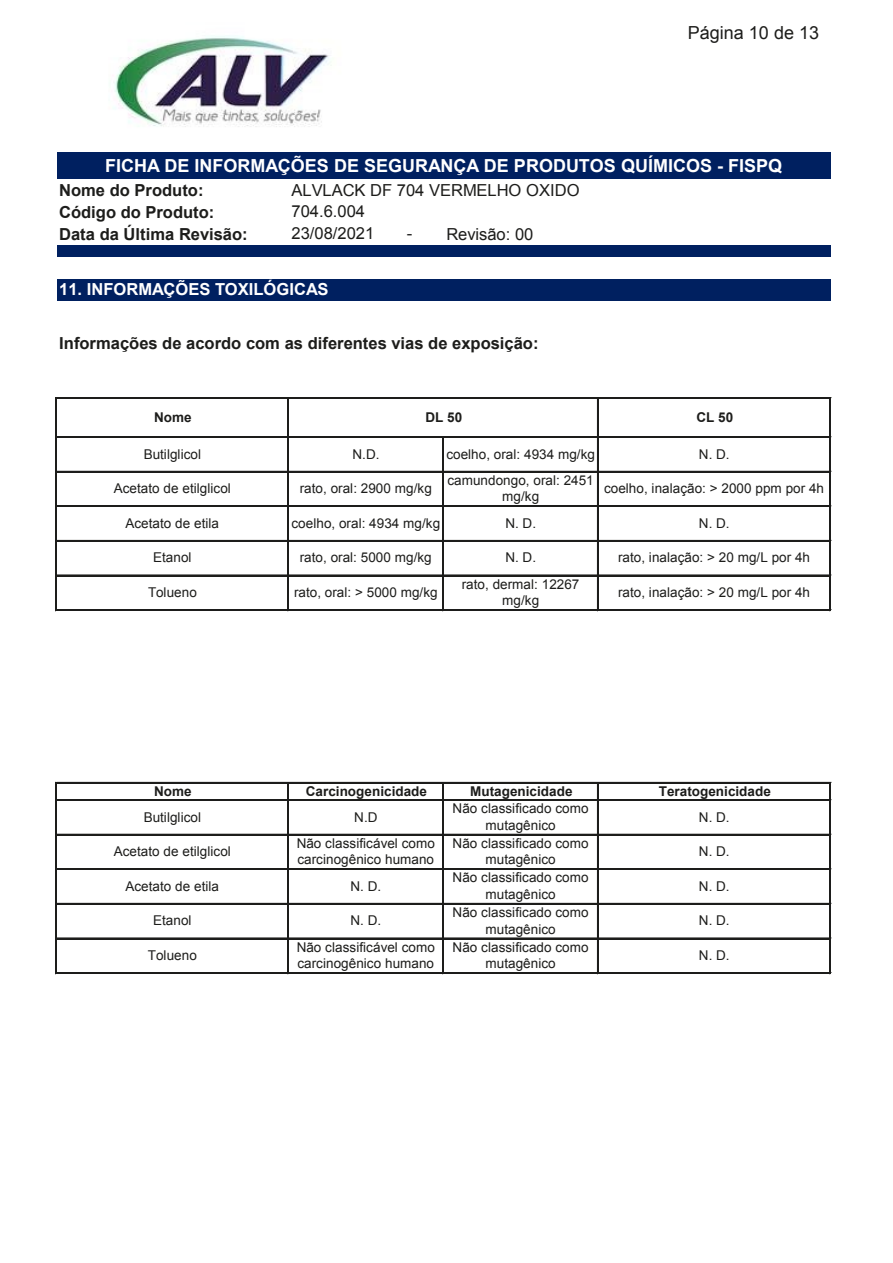
<style>
.page{position:relative;width:893px;height:1263px;background:#fff}
.page>*{position:absolute;margin:0;border:0;box-sizing:border-box;transform-origin:0 0}
.t1{font:700 18px "Arial";color:#fff}
.t2{font:18px "Arial";color:#1d1d1b}
.t3{font:700 16.5px "Arial";color:#1d1d1b}
.t4{font:16.5px "Arial";color:#1d1d1b}
.t5{font:700 16.5px "Arial";color:#fff}
.t6{font:13.5px/16.5px "Arial";letter-spacing:.005em;color:#1d1d1b;text-align:center}
.t7{font:700 13.5px "Arial";color:#1d1d1b}
</style>
<div class="page">
<div style="left:57px;top:153px;width:774px;height:27px;background:#002060"></div>
<div style="left:57px;top:245px;width:774px;height:12px;background:#002060"></div>
<div style="left:57px;top:279px;width:774px;height:23px;background:#002060"></div>
<div style="left:57px;top:301px;width:774px;height:919px;background:#fff"></div>
<hr style="left:55px;top:397px;width:2px;height:214px;background:#1d1d1b">
<hr style="left:288px;top:399px;width:1px;height:212px;background:#1d1d1b">
<hr style="left:442px;top:438px;width:1px;height:173px;background:#1d1d1b">
<hr style="left:443px;top:438px;width:1px;height:173px;background:#1d1d1b">
<hr style="left:597px;top:399px;width:2px;height:212px;background:#1d1d1b">
<hr style="left:829px;top:399px;width:1px;height:212px;background:#1d1d1b">
<hr style="left:830px;top:399px;width:1px;height:212px;background:#1d1d1b">
<hr style="left:55px;top:782px;width:2px;height:192px;background:#1d1d1b">
<hr style="left:288px;top:784px;width:1px;height:190px;background:#1d1d1b">
<hr style="left:597px;top:784px;width:2px;height:190px;background:#1d1d1b">
<hr style="left:829px;top:784px;width:1px;height:190px;background:#1d1d1b">
<hr style="left:830px;top:784px;width:1px;height:190px;background:#1d1d1b">
<hr style="left:442px;top:784px;width:1px;height:190px;background:#1d1d1b">
<hr style="left:443px;top:784px;width:1px;height:190px;background:#1d1d1b">
<hr style="left:57px;top:397px;width:774px;height:2px;background:#1d1d1b">
<hr style="left:57px;top:436px;width:774px;height:1px;background:#1d1d1b">
<hr style="left:57px;top:437px;width:774px;height:1px;background:#1d1d1b">
<hr style="left:57px;top:471px;width:774px;height:2px;background:#1d1d1b">
<hr style="left:57px;top:506px;width:774px;height:1px;background:#1d1d1b">
<hr style="left:57px;top:540px;width:774px;height:2px;background:#1d1d1b">
<hr style="left:57px;top:575px;width:774px;height:1px;background:#1d1d1b">
<hr style="left:57px;top:609px;width:774px;height:2px;background:#1d1d1b">
<hr style="left:57px;top:782px;width:774px;height:2px;background:#1d1d1b">
<hr style="left:57px;top:799px;width:774px;height:2px;background:#1d1d1b">
<hr style="left:57px;top:834px;width:774px;height:1px;background:#1d1d1b">
<hr style="left:57px;top:868px;width:774px;height:1px;background:#1d1d1b">
<hr style="left:57px;top:869px;width:774px;height:1px;background:#1d1d1b">
<hr style="left:57px;top:903px;width:774px;height:2px;background:#1d1d1b">
<hr style="left:57px;top:938px;width:774px;height:1px;background:#1d1d1b">
<hr style="left:57px;top:972px;width:774px;height:2px;background:#1d1d1b">
<img style="left:113px;top:36px;width:219px;height:91px">
<h1 class="t2" style="left:688px;top:20px;width:133px">Página 10 de 13</h1>
<h1 class="t1" style="left:105px;top:154px;width:679px">FICHA DE INFORMAÇÕES DE SEGURANÇA DE PRODUTOS QUÍMICOS - FISPQ</h1>
<p class="t3" style="left:59px;top:179px;width:146px">Nome do Produto:</p>
<p class="t4" style="left:291px;top:179px;width:290px">ALVLACK DF 704 VERMELHO OXIDO</p>
<p class="t3" style="left:59px;top:201px;width:157px">Código do Produto:</p>
<p class="t4" style="left:291px;top:201px;width:75px">704.6.004</p>
<p class="t3" style="left:59px;top:223px;width:190px">Data da Última Revisão:</p>
<p class="t4" style="left:291px;top:223px;width:84px">23/08/2021</p>
<p class="t4" style="left:407px;top:223px;width:7px">-</p>
<p class="t4" style="left:446px;top:223px;width:89px">Revisão: 00</p>
<p class="t5" style="left:59px;top:279px;width:271px">11. INFORMAÇÕES TOXILÓGICAS</p>
<p class="t3" style="left:59px;top:332px;width:481px">Informações de acordo com as diferentes vias de exposição:</p>
<p class="t7" style="left:154px;top:408px;width:39px">Nome</p>
<p class="t7" style="left:425px;top:408px;width:38px">DL 50</p>
<p class="t7" style="left:696px;top:408px;width:38px">CL 50</p>
<p class="t6" style="left:353px;top:446px;width:28px">N.D.</p>
<p class="t6" style="left:446px;top:446px;width:150px">coelho, oral: 4934 mg/kg</p>
<p class="t6" style="left:699px;top:446px;width:32px">N. D.</p>
<p class="t6" style="left:144px;top:446px;width:59px">Butilglicol</p>
<p class="t6" style="left:114px;top:480px;width:119px">Acetato de etilglicol</p>
<p class="t6" style="left:300px;top:480px;width:134px">rato, oral: 2900 mg/kg</p>
<p class="t6" style="left:447px;top:472px;width:148px">camundongo, oral: 2451 mg/kg</p>
<p class="t6" style="left:604px;top:480px;width:222px">coelho, inalação: &gt; 2000 ppm por 4h</p>
<p class="t6" style="left:291px;top:515px;width:150px">coelho, oral: 4934 mg/kg</p>
<p class="t6" style="left:505px;top:515px;width:32px">N. D.</p>
<p class="t6" style="left:699px;top:515px;width:32px">N. D.</p>
<p class="t6" style="left:300px;top:549px;width:134px">rato, oral: 5000 mg/kg</p>
<p class="t6" style="left:505px;top:549px;width:32px">N. D.</p>
<p class="t6" style="left:618px;top:549px;width:194px">rato, inalação: &gt; 20 mg/L por 4h</p>
<p class="t6" style="left:294px;top:584px;width:145px">rato, oral: &gt; 5000 mg/kg</p>
<p class="t6" style="left:462px;top:576px;width:119px">rato, dermal: 12267 mg/kg</p>
<p class="t6" style="left:618px;top:584px;width:194px">rato, inalação: &gt; 20 mg/L por 4h</p>
<p class="t6" style="left:125px;top:515px;width:95px">Acetato de etila</p>
<p class="t6" style="left:153px;top:549px;width:40px">Etanol</p>
<p class="t6" style="left:148px;top:584px;width:50px">Tolueno</p>
<p class="t7" style="left:154px;top:782px;width:39px">Nome</p>
<p class="t7" style="left:306px;top:782px;width:123px">Carcinogenicidade</p>
<p class="t7" style="left:470px;top:782px;width:104px">Mutagenicidade</p>
<p class="t7" style="left:659px;top:782px;width:114px">Teratogenicidade</p>
<p class="t6" style="left:144px;top:809px;width:59px">Butilglicol</p>
<p class="t6" style="left:354px;top:809px;width:25px">N.D</p>
<p class="t6" style="left:453px;top:800px;width:138px">Não classificado como mutagênico</p>
<p class="t6" style="left:699px;top:809px;width:32px">N. D.</p>
<p class="t6" style="left:114px;top:843px;width:119px">Acetato de etilglicol</p>
<p class="t6" style="left:297px;top:835px;width:140px;text-align:left">Não classificável como carcinogênico humano</p>
<p class="t6" style="left:453px;top:835px;width:138px">Não classificado como mutagênico</p>
<p class="t6" style="left:699px;top:843px;width:32px">N. D.</p>
<p class="t6" style="left:125px;top:878px;width:95px">Acetato de etila</p>
<p class="t6" style="left:351px;top:878px;width:32px">N. D.</p>
<p class="t6" style="left:453px;top:869px;width:138px">Não classificado como mutagênico</p>
<p class="t6" style="left:699px;top:878px;width:32px">N. D.</p>
<p class="t6" style="left:153px;top:912px;width:40px">Etanol</p>
<p class="t6" style="left:351px;top:912px;width:32px">N. D.</p>
<p class="t6" style="left:453px;top:904px;width:138px">Não classificado como mutagênico</p>
<p class="t6" style="left:699px;top:912px;width:32px">N. D.</p>
<p class="t6" style="left:148px;top:947px;width:50px">Tolueno</p>
<p class="t6" style="left:297px;top:939px;width:140px;text-align:left">Não classificável como carcinogênico humano</p>
<p class="t6" style="left:453px;top:939px;width:138px">Não classificado como mutagênico</p>
<p class="t6" style="left:699px;top:947px;width:32px">N. D.</p>
</div>
